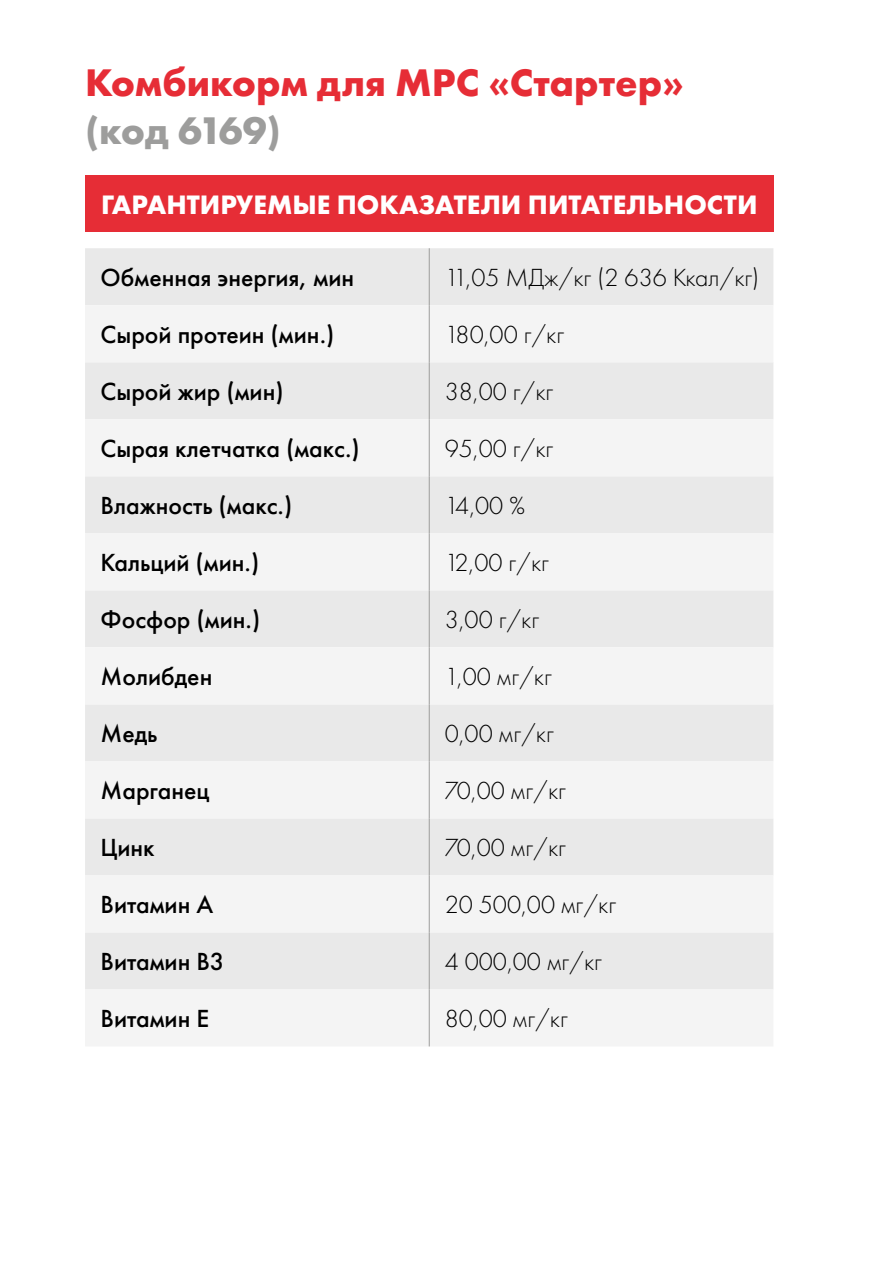
<style>
.page{position:relative;width:893px;height:1263px;background:#fff}
.page>*{position:absolute;margin:0;border:0;box-sizing:border-box;transform-origin:0 0}
.t1{font:700 39.9px "Futura PT";color:#e62d36}
.t2{font:700 39.9px "Futura PT";letter-spacing:-.03em;color:#9d9d9c}
.t3{font:700 27.75px "Futura PT";color:#fff}
.t4{font:500 25.65px "Futura PT";color:#000}
.t5{font:300 25.65px "Futura PT";color:#000}
</style>
<div class="page">
<div style="left:85px;top:175px;width:688px;height:56px;background:#e62d36"></div>
<div style="left:85px;top:248px;width:688px;height:57px;background:#e9e9e9"></div>
<svg style="left:85px;top:305px;width:688px;height:741px;fill:#f4f4f4"></svg>
<hr style="left:429px;top:248px;width:1px;height:57px;background:#9d9d9c">
<hr style="left:429px;top:305px;width:1px;height:57px;background:#9d9d9c">
<hr style="left:429px;top:362px;width:1px;height:57px;background:#9d9d9c">
<hr style="left:429px;top:419px;width:1px;height:57px;background:#9d9d9c">
<hr style="left:429px;top:476px;width:1px;height:57px;background:#9d9d9c">
<hr style="left:429px;top:533px;width:1px;height:57px;background:#9d9d9c">
<hr style="left:429px;top:590px;width:1px;height:57px;background:#9d9d9c">
<hr style="left:429px;top:647px;width:1px;height:57px;background:#9d9d9c">
<hr style="left:429px;top:704px;width:1px;height:57px;background:#9d9d9c">
<hr style="left:429px;top:761px;width:1px;height:57px;background:#9d9d9c">
<hr style="left:429px;top:818px;width:1px;height:57px;background:#9d9d9c">
<hr style="left:429px;top:875px;width:1px;height:57px;background:#9d9d9c">
<hr style="left:429px;top:932px;width:1px;height:57px;background:#9d9d9c">
<hr style="left:429px;top:989px;width:1px;height:57px;background:#9d9d9c">
<h1 class="t1" style="left:85px;top:57px;width:600px">Комбикорм для МРС «Стартер»</h1>
<h1 class="t2" style="left:85px;top:105px;width:197px">(код 6169)</h1>
<p class="t3" style="left:101px;top:187px;width:658px">ГАРАНТИРУЕМЫЕ ПОКАЗАТЕЛИ ПИТАТЕЛЬНОСТИ</p>
<p class="t4" style="left:101px;top:262px;width:255px">Обменная энергия, мин</p>
<p class="t5" style="left:445px;top:263px;width:316px">11,05 МДж/кг (2 636 Ккал/кг)</p>
<p class="t4" style="left:101px;top:319px;width:235px">Сырой протеин (мин.)</p>
<p class="t5" style="left:445px;top:320px;width:121px">180,00 г/кг</p>
<p class="t4" style="left:101px;top:376px;width:185px">Сырой жир (мин)</p>
<p class="t5" style="left:445px;top:377px;width:110px">38,00 г/кг</p>
<p class="t4" style="left:101px;top:433px;width:261px">Сырая клетчатка (макс.)</p>
<p class="t5" style="left:445px;top:434px;width:110px">95,00 г/кг</p>
<p class="t4" style="left:101px;top:490px;width:193px">Влажность (макс.)</p>
<p class="t5" style="left:445px;top:491px;width:82px">14,00 %</p>
<p class="t4" style="left:101px;top:547px;width:160px">Кальций (мин.)</p>
<p class="t5" style="left:445px;top:548px;width:106px">12,00 г/кг</p>
<p class="t4" style="left:101px;top:604px;width:161px">Фосфор (мин.)</p>
<p class="t5" style="left:445px;top:605px;width:96px">3,00 г/кг</p>
<p class="t4" style="left:101px;top:661px;width:113px">Молибден</p>
<p class="t5" style="left:445px;top:662px;width:109px">1,00 мг/кг</p>
<p class="t4" style="left:101px;top:718px;width:59px">Медь</p>
<p class="t5" style="left:445px;top:719px;width:111px">0,00 мг/кг</p>
<p class="t4" style="left:101px;top:775px;width:110px">Марганец</p>
<p class="t5" style="left:445px;top:776px;width:123px">70,00 мг/кг</p>
<p class="t4" style="left:101px;top:832px;width:56px">Цинк</p>
<p class="t5" style="left:445px;top:833px;width:123px">70,00 мг/кг</p>
<p class="t4" style="left:101px;top:889px;width:114px">Витамин А</p>
<p class="t5" style="left:445px;top:890px;width:173px">20 500,00 мг/кг</p>
<p class="t4" style="left:101px;top:946px;width:126px">Витамин В3</p>
<p class="t5" style="left:445px;top:947px;width:159px">4 000,00 мг/кг</p>
<p class="t4" style="left:101px;top:1003px;width:110px">Витамин Е</p>
<p class="t5" style="left:445px;top:1004px;width:125px">80,00 мг/кг</p>
</div>
